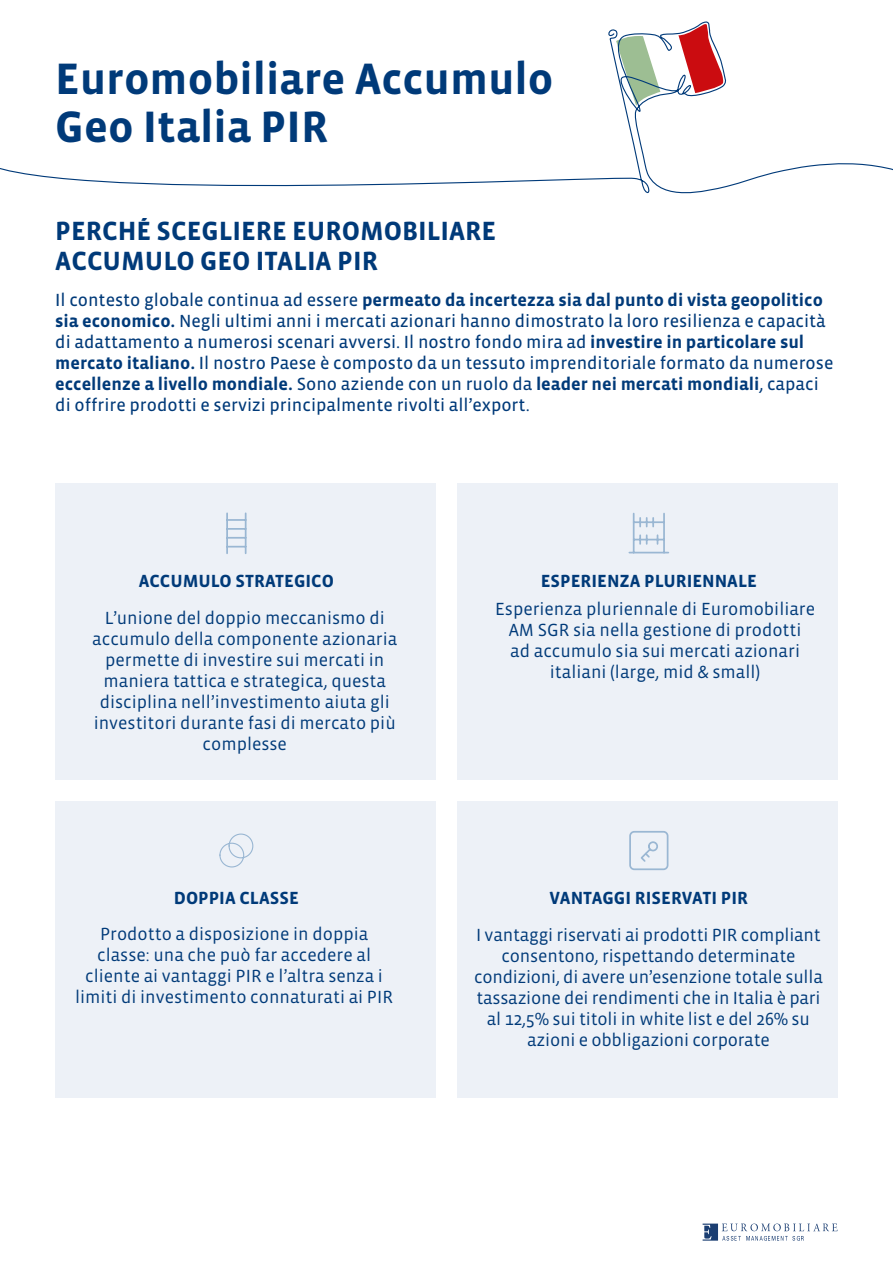
<style>
.page{position:relative;width:893px;height:1263px;background:#fff}
.page>*{position:absolute;margin:0;border:0;box-sizing:border-box;transform-origin:0 0}
.t1{font:700 45px/48px "Vista Sans OTCE";color:#003a79}
.t2{font:700 27px "Vista Sans OTCE";color:#003a79}
.t3{font:18px/21px "Vista Sans OTCE";color:#003a79;text-align:center}
.t4{font:18px/21px "Vista Sans OTCE";color:#003a79}
.t5{font:700 18px "Vista Sans OTCE";color:#003a79}
.s1{font-weight:700}
</style>
<div class="page">
<div style="left:457px;top:483px;width:381px;height:297px;background:#edf1f7"></div>
<div style="left:457px;top:800px;width:381px;height:297px;background:#edf1f7"></div>
<div style="left:55px;top:483px;width:381px;height:297px;background:#edf1f7"></div>
<div style="left:55px;top:800px;width:381px;height:297px;background:#edf1f7"></div>
<svg style="left:703px;top:1223px;width:135px;height:18px"></svg>
<hr style="left:633px;top:513px;width:1px;height:40px;background:#9ab7d3">
<hr style="left:663px;top:513px;width:2px;height:40px;background:#9ab7d3">
<hr style="left:634px;top:521px;width:30px;height:2px;background:#9ab7d3">
<hr style="left:634px;top:539px;width:30px;height:1px;background:#9ab7d3">
<svg style="left:639px;top:535px;width:9px;height:9px"></svg>
<svg style="left:639px;top:518px;width:15px;height:8px"></svg>
<hr style="left:629px;top:552px;width:39px;height:1px;background:#9ab7d3">
<svg style="left:629px;top:831px;width:40px;height:40px"></svg>
<hr style="left:226px;top:513px;width:2px;height:40px;background:#9ab7d3">
<hr style="left:245px;top:513px;width:2px;height:40px;background:#9ab7d3">
<svg style="left:228px;top:537px;width:17px;height:2px"></svg>
<svg style="left:228px;top:528px;width:17px;height:2px"></svg>
<svg style="left:228px;top:519px;width:17px;height:2px"></svg>
<svg style="left:228px;top:546px;width:17px;height:1px"></svg>
<svg style="left:219px;top:833px;width:35px;height:35px"></svg>
<svg style="left:0;top:21px;width:893px;height:173px"></svg>
<p class="t1" style="left:55px;top:54px;width:500px">Euromobiliare Accumulo<br>Geo Italia PIR</p>
<p class="t2" style="left:55px;top:215px;width:442px">PERCHÉ SCEGLIERE EUROMOBILIARE</p>
<p class="t2" style="left:55px;top:245px;width:324px">ACCUMULO GEO ITALIA PIR</p>
<p class="t4" style="left:55px;top:290px;width:780px">Il contesto globale continua ad essere <span class="s1">permeato da incertezza sia dal punto di vista geopolitico sia economico.</span> Negli ultimi anni i mercati azionari hanno dimostrato la loro resilienza e capacità di adattamento a numerosi scenari avversi. Il nostro fondo mira ad <span class="s1">investire in particolare sul mercato italiano.</span> Il nostro Paese è composto da un tessuto imprenditoriale formato da numerose <span class="s1">eccellenze a livello mondiale.</span> Sono aziende con un ruolo da <span class="s1">leader nei mercati mondiali</span>, capaci di offrire prodotti e servizi principalmente rivolti all’export.</p>
<p class="t5" style="left:139px;top:571px;width:197px">ACCUMULO STRATEGICO</p>
<p class="t3" style="left:92px;top:607px;width:307px">L’unione del doppio meccanismo di accumulo della componente azionaria permette di investire sui mercati in maniera tattica e strategica, questa disciplina nell’investimento aiuta gli investitori durante fasi di mercato più complesse</p>
<p class="t5" style="left:174px;top:888px;width:127px">DOPPIA CLASSE</p>
<p class="t3" style="left:75px;top:923px;width:319px">Prodotto a disposizione in doppia classe: una che può far accedere al cliente ai vantaggi PIR e l’altra senza i limiti di investimento connaturati ai PIR</p>
<p class="t5" style="left:541px;top:571px;width:218px">ESPERIENZA PLURIENNALE</p>
<p class="t3" style="left:495px;top:598px;width:322px">Esperienza pluriennale di Euromobiliare AM SGR sia nella gestione di prodotti<br>ad accumulo sia sui mercati azionari italiani (large, mid &amp; small)</p>
<p class="t5" style="left:550px;top:888px;width:200px">VANTAGGI RISERVATI PIR</p>
<p class="t3" style="left:474px;top:924px;width:350px">I vantaggi riservati ai prodotti PIR compliant consentono, rispettando determinate condizioni, di avere un’esenzione totale sulla tassazione dei rendimenti che in Italia è pari al 12,5% sui titoli in white list e del 26% su azioni e obbligazioni corporate</p>
</div>
